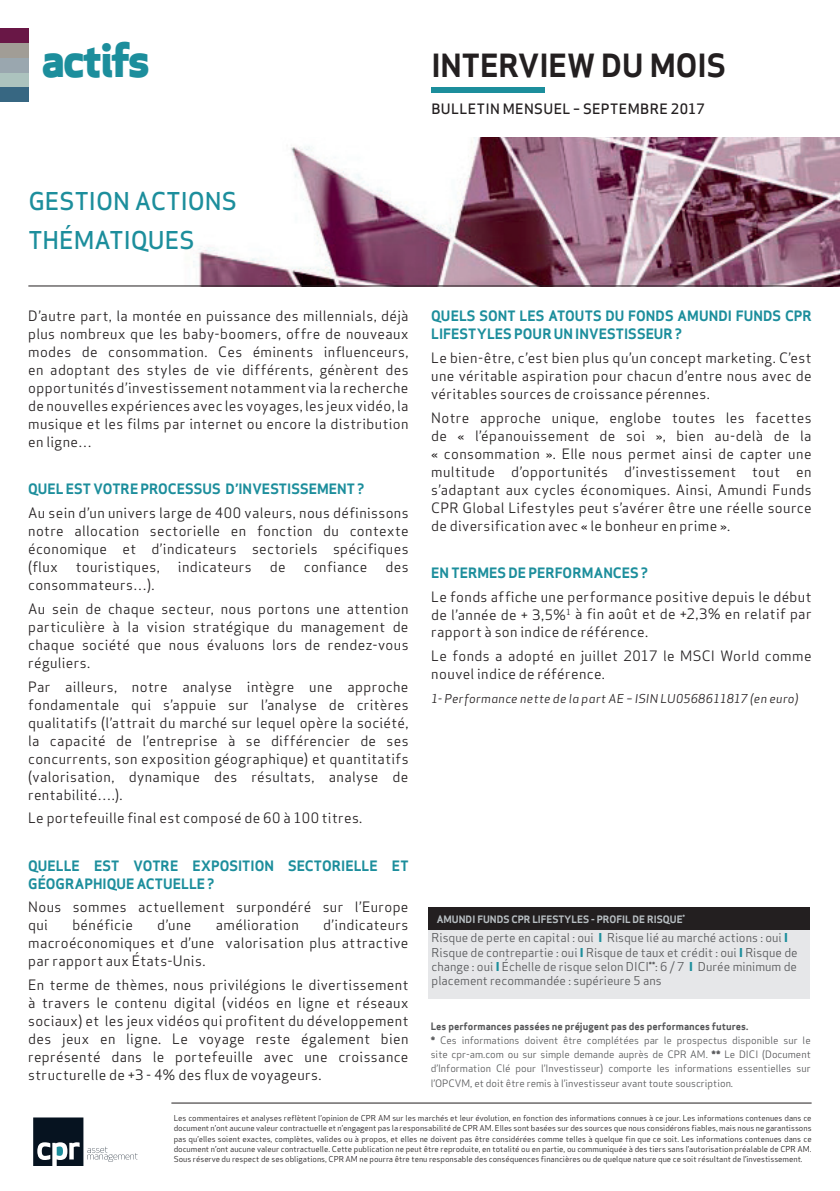
<style>
.page{position:relative;width:840px;height:1191px;background:#fff}
.page>*{position:absolute;margin:0;border:0;box-sizing:border-box;transform-origin:0 0}
.t1{font:800 46px "Apex Sans";letter-spacing:-.06em;color:#1c8e9c}
.t2{font:700 31.2px "Apex Sans";letter-spacing:-.005em;color:#231f20}
.t3{font:500 24px/39.4px "Apex Sans";color:#1c8e9c}
.t4{font:14px/18px "Apex Sans";letter-spacing:.025em;color:#231f20;text-align:justify}
.t5{font:700 14px/18px "Apex Sans";letter-spacing:.005em;color:#1c8e9c}
.t6{font:500 14px "Apex Sans";letter-spacing:.03em;color:#231f20}
.t7{font:12px/14px "Apex Sans";color:#57585a}
.t8{font:italic 12px "Apex Sans";letter-spacing:.025em;color:#231f20}
.t9{font:10px/14px "Apex Sans";color:#57585a}
.t10{font:700 10px "Apex Sans";color:#b8bfc3}
.t11{font:8px/10px "Apex Sans";color:#231f20;text-align:justify}
.s1{font-weight:800;color:#1c8e9c}
.s2{font-weight:700}
</style>
<div class="page">
<img style="left:86px;top:138px;width:753px;height:148px">
<div style="left:431px;top:88px;width:113px;height:5px;background:#1c8e9c"></div>
<div style="left:0;top:28px;width:28px;height:15px;background:#691746"></div>
<div style="left:0;top:87px;width:28px;height:15px;background:#376782"></div>
<div style="left:0;top:73px;width:28px;height:14px;background:#acc3be"></div>
<div style="left:0;top:58px;width:28px;height:15px;background:#9aa7af"></div>
<div style="left:0;top:43px;width:28px;height:15px;background:#a19d96"></div>
<svg style="left:33px;top:1117px;width:104px;height:48px"></svg>
<hr style="left:171px;top:1102px;width:640px;height:1px;background:#231f20">
<hr style="left:28px;top:286px;width:783px;height:1px;background:#231f20">
<div style="left:428px;top:907px;width:381px;height:23px;background:#231f20"></div>
<div style="left:428px;top:930px;width:381px;height:68px;background:#e6e7e9"></div>
<h1 class="t1" style="left:41px;top:30px;width:111px">actifs</h1>
<h2 class="t2" style="left:431px;top:46px;width:296px">INTERVIEW DU MOIS</h2>
<p class="t6" style="left:431px;top:97px;width:275px">BULLETIN MENSUEL – SEPTEMBRE 2017</p>
<h3 class="t3" style="left:28px;top:178px;width:210px">GESTION ACTIONS<br>THÉMATIQUES</h3>
<p class="t4" style="left:28px;top:305px;width:381px">D’autre part, la montée en puissance des millennials, déjà plus nombreux que les baby-boomers, offre de nouveaux modes de consommation. Ces éminents influenceurs, en adoptant des styles de vie différents, génèrent des opportunités d’investissement notamment via la recherche de nouvelles expériences avec les voyages, les jeux vidéo, la musique et les films par internet ou encore la distribution en ligne…</p>
<p class="t5" style="left:28px;top:480px;width:337px">QUEL EST VOTRE PROCESSUS D’INVESTISSEMENT ?</p>
<p class="t4" style="left:28px;top:502px;width:381px">Au sein d’un univers large de 400 valeurs, nous définissons notre allocation sectorielle en fonction du contexte économique et d’indicateurs sectoriels spécifiques (flux</p>
<p class="t4" style="left:76px;top:556px;width:85px">touristiques,</p>
<p class="t4" style="left:178px;top:556px;width:75px">indicateurs</p>
<p class="t4" style="left:270px;top:556px;width:17px">de</p>
<p class="t4" style="left:304px;top:556px;width:65px">confiance</p>
<p class="t4" style="left:385px;top:556px;width:25px">des</p>
<p class="t4" style="left:28px;top:572px;width:381px;line-height:23.6px">consommateurs…).<br>Au sein de chaque secteur, nous portons une attention</p>
<p class="t4" style="left:28px;top:616px;width:381px">particulière à la vision stratégique du management de chaque société que nous évaluons lors de rendez-vous réguliers.</p>
<p class="t4" style="left:28px;top:676px;width:381px">Par ailleurs, notre analyse intègre une approche fondamentale qui s’appuie sur l’analyse de critères qualitatifs (l’attrait du marché sur lequel opère la société, la capacité de l’entreprise à se différencier de ses concurrents, son exposition géographique) et quantitatifs (valorisation, dynamique des résultats, analyse de rentabilité….).</p>
<p class="t4" style="left:28px;top:808px;width:335px">Le portefeuille final est composé de 60 à 100 titres.</p>
<p class="t5" style="left:28px;top:856px;width:381px">QUELLE EST VOTRE EXPOSITION SECTORIELLE ET<br>GÉOGRAPHIQUE ACTUELLE ?</p>
<p class="t4" style="left:28px;top:897px;width:381px">Nous sommes actuellement surpondéré sur l’Europe qui</p>
<p class="t4" style="left:72px;top:915px;width:62px">bénéficie</p>
<p class="t4" style="left:157px;top:915px;width:36px">d’une</p>
<p class="t4" style="left:216px;top:915px;width:84px">amélioration</p>
<p class="t4" style="left:28px;top:915px;width:381px;text-indent:295px">d’indicateurs macroéconomiques et d’une valorisation plus attractive par rapport aux États-Unis.</p>
<p class="t4" style="left:28px;top:974px;width:381px">En terme de thèmes, nous privilégions le divertissement à travers le contenu digital (vidéos en ligne et réseaux sociaux) et les jeux vidéos qui profitent du développement des jeux en ligne. Le voyage reste également bien représenté dans le portefeuille avec une croissance structurelle de +3 - 4% des flux de voyageurs.</p>
<p class="t5" style="left:431px;top:307px;width:381px">QUELS SONT LES ATOUTS DU FONDS AMUNDI FUNDS CPR<br>LIFESTYLES POUR UN INVESTISSEUR ?</p>
<p class="t4" style="left:431px;top:347px;width:381px">Le bien-être, c’est bien plus qu’un concept marketing. C’est une véritable aspiration pour chacun d’entre nous avec de véritables sources de croissance pérennes.</p>
<p class="t4" style="left:431px;top:407px;width:381px">Notre approche unique, englobe toutes les facettes de « l’épanouissement de soi », bien au-delà de la « consommation ». Elle nous permet ainsi de capter une multitude d’opportunités d’investissement tout en s’adaptant aux cycles économiques. Ainsi, Amundi Funds CPR Global Lifestyles peut s’avérer être une réelle source de diversification avec « le bonheur en prime ».</p>
<p class="t5" style="left:431px;top:564px;width:218px">EN TERMES DE PERFORMANCES ?</p>
<p class="t4" style="left:431px;top:586px;width:381px">Le fonds affiche une performance positive depuis le début de l’année de + 3,5%<sup>1</sup> à fin août et de +2,3% en relatif par rapport à son indice de référence.</p>
<p class="t4" style="left:431px;top:645px;width:381px">Le fonds a adopté en juillet 2017 le MSCI World comme nouvel indice de référence.</p>
<p class="t8" style="left:431px;top:688px;width:368px">1- Performance nette de la part AE – ISIN LU0568611817 (en euro)</p>
<p class="t10" style="left:436px;top:912px;width:250px">AMUNDI FUNDS CPR LIFESTYLES - PROFIL DE RISQUE<sup>*</sup></p>
<p class="t7" style="left:431px;top:930px;width:367px">Risque de perte en capital : oui <span class="s1">I</span> Risque lié au marché actions : oui <span class="s1">I </span>Risque de contrepartie : oui <span class="s1">I</span> Risque de taux et crédit : oui <span class="s1">I</span> Risque de change : oui <span class="s1">I</span> Échelle de risque selon DICI<sup>**</sup>: 6 / 7 <span class="s1">I</span> Durée minimum de placement recommandée : supérieure 5 ans</p>
<p class="t9" style="left:430px;top:1018px;width:381px"><span class="s2">Les performances passées ne préjugent pas des performances futures.<br>*</span> Ces informations doivent être complétées par le prospectus disponible sur le site cpr-am.com ou sur simple demande auprès de CPR AM. <span class="s2">**</span> Le DICI (Document d’Information Clé pour l’Investisseur) comporte les informations essentielles sur l’OPCVM, et doit être remis à l’investisseur avant toute souscription.</p>
<p class="t11" style="left:173px;top:1112px;width:639px">Les commentaires et analyses reflètent l’opinion de CPR AM sur les marchés et leur évolution, en fonction des informations connues à ce jour. Les informations contenues dans ce document n’ont aucune valeur contractuelle et n’engagent pas la responsabilité de CPR AM. Elles sont basées sur des sources que nous considérons fiables, mais nous ne garantissons pas qu’elles soient exactes, complètes, valides ou à propos, et elles ne doivent pas être considérées comme telles à quelque fin que ce soit. Les informations contenues dans ce document n’ont aucune valeur contractuelle. Cette publication ne peut être reproduite, en totalité ou en partie, ou communiquée à des tiers sans l’autorisation préalable de CPR AM.<br>Sous réserve du respect de ses obligations, CPR AM ne pourra être tenu responsable des conséquences financières ou de quelque nature que ce soit résultant de l’investissement.</p>
</div>
